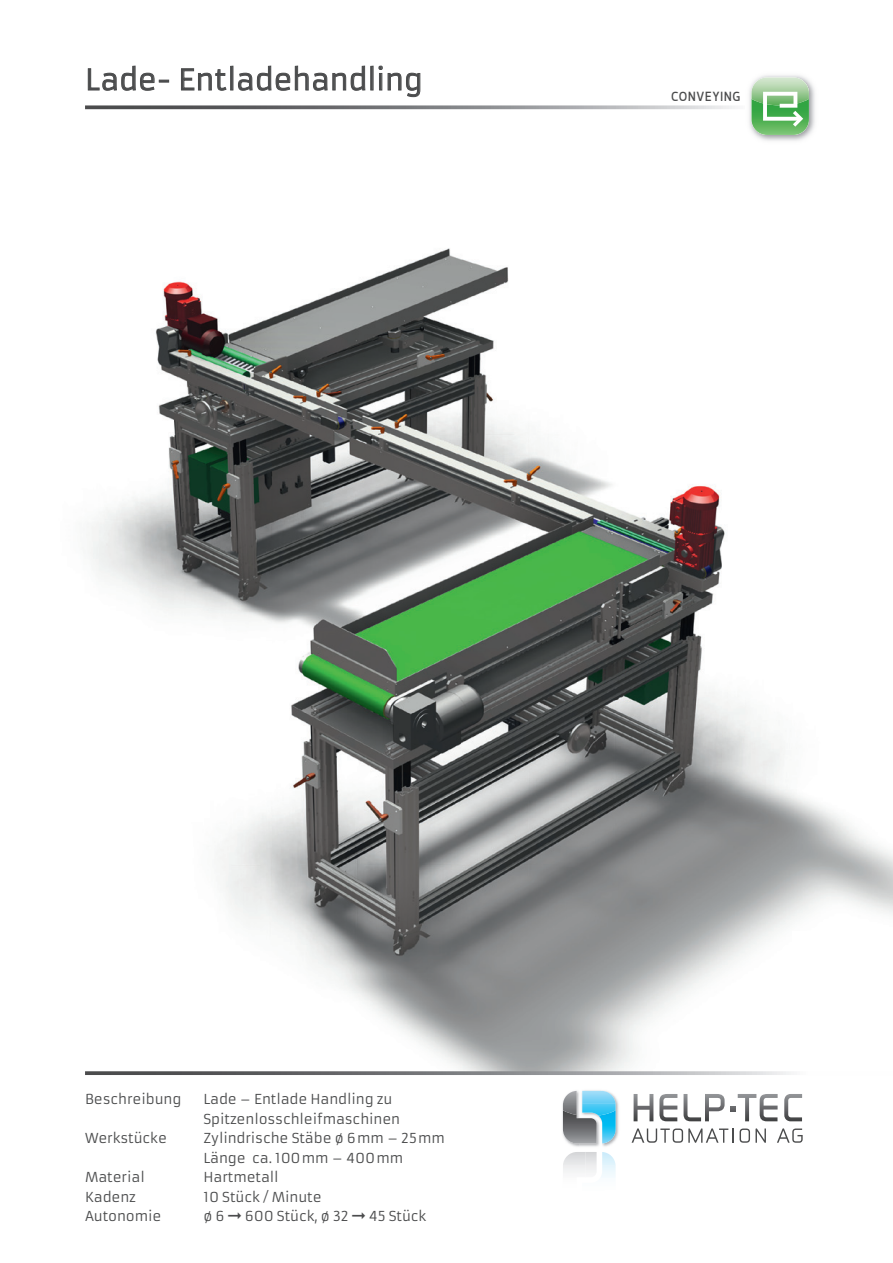
<style>
.page{position:relative;width:893px;height:1263px;background:#fff}
.page>*{position:absolute;margin:0;border:0;box-sizing:border-box;transform-origin:0 0}
.t1{font:28.5px "Armata";letter-spacing:-.005em;color:#4b4c4d}
.t2{font:13.5px/19.5px "Armata";letter-spacing:-.01em;color:#4b4c4d}
.t3{font:13.5px "Dyno";letter-spacing:.075em;color:#4b4c4d}
</style>
<div class="page">
<img style="left:562px;top:1090px;width:18px;height:57px">
<img style="left:602px;top:1090px;width:17px;height:57px">
<img style="left:580px;top:1090px;width:22px;height:57px">
<svg style="left:563px;top:1091px;width:53px;height:52px;background:#82a0ab"></svg>
<img style="left:582px;top:1091px;width:34px;height:24px">
<svg style="left:634px;top:1094px;width:19px;height:27px"></svg>
<svg style="left:659px;top:1094px;width:18px;height:27px"></svg>
<svg style="left:683px;top:1094px;width:42px;height:27px"></svg>
<svg style="left:731px;top:1094px;width:47px;height:27px"></svg>
<svg style="left:784px;top:1094px;width:18px;height:27px"></svg>
<svg style="left:632px;top:1128px;width:102px;height:15px"></svg>
<svg style="left:740px;top:1128px;width:26px;height:15px"></svg>
<img style="left:563px;top:1152px;width:34px;height:21px">
<img style="left:602px;top:1152px;width:14px;height:13px">
<img style="left:601px;top:1165px;width:15px;height:13px">
<svg style="left:777px;top:1128px;width:26px;height:15px"></svg>
<img style="left:90px;top:248px;width:803px;height:823px">
<svg style="left:85px;top:105px;width:650px;height:4px;background:#929395"></svg>
<svg style="left:85px;top:1071px;width:706px;height:4px;background:#8c8d8f"></svg>
<div style="left:792px;top:932px;width:16px;height:27px;background:#fff"></div>
<svg style="left:87px;top:65px;width:82px;height:26px"></svg>
<svg style="left:181px;top:68px;width:46px;height:23px"></svg>
<div style="left:230px;top:66px;width:3px;height:24px;border:1px solid #4b4c4d"></div>
<svg style="left:238px;top:65px;width:128px;height:26px"></svg>
<div style="left:370px;top:66px;width:3px;height:24px;border:1px solid #4b4c4d"></div>
<svg style="left:379px;top:66px;width:42px;height:32px"></svg>
<img style="left:749px;top:75px;width:66px;height:66px">
<img style="left:751px;top:105px;width:58px;height:30px">
<img style="left:751px;top:77px;width:58px;height:28px">
<svg style="left:763px;top:92px;width:40px;height:35px"></svg>
<h1 class="t1" style="left:85px;top:62px;width:339px">Lade- Entladehandling</h1>
<p class="t3" style="left:671px;top:88px;width:71px">CONVEYING</p>
<p class="t2" style="left:85px;top:1090px;width:98px">Beschreibung</p>
<p class="t2" style="left:204px;top:1090px;width:198px">Lade – Entlade Handling zu<br>Spitzenlosschleifmaschinen</p>
<p class="t2" style="left:85px;top:1129px;width:83px">Werkstücke</p>
<p class="t2" style="left:204px;top:1129px;width:243px">Zylindrische Stäbe ø 6mm – 25mm<br>Länge ca. 100mm – 400mm</p>
<p class="t2" style="left:85px;top:1167px;width:61px">Material</p>
<p class="t2" style="left:204px;top:1167px;width:77px">Hartmetall</p>
<p class="t2" style="left:85px;top:1187px;width:53px">Kadenz</p>
<p class="t2" style="left:204px;top:1187px;width:120px">10 Stück / Minute</p>
<p class="t2" style="left:85px;top:1206px;width:78px">Autonomie</p>
<p class="t2" style="left:204px;top:1207px;width:224px">ø 6 ➞ 600 Stück, ø 32 ➞ 45 Stück</p>
</div>
